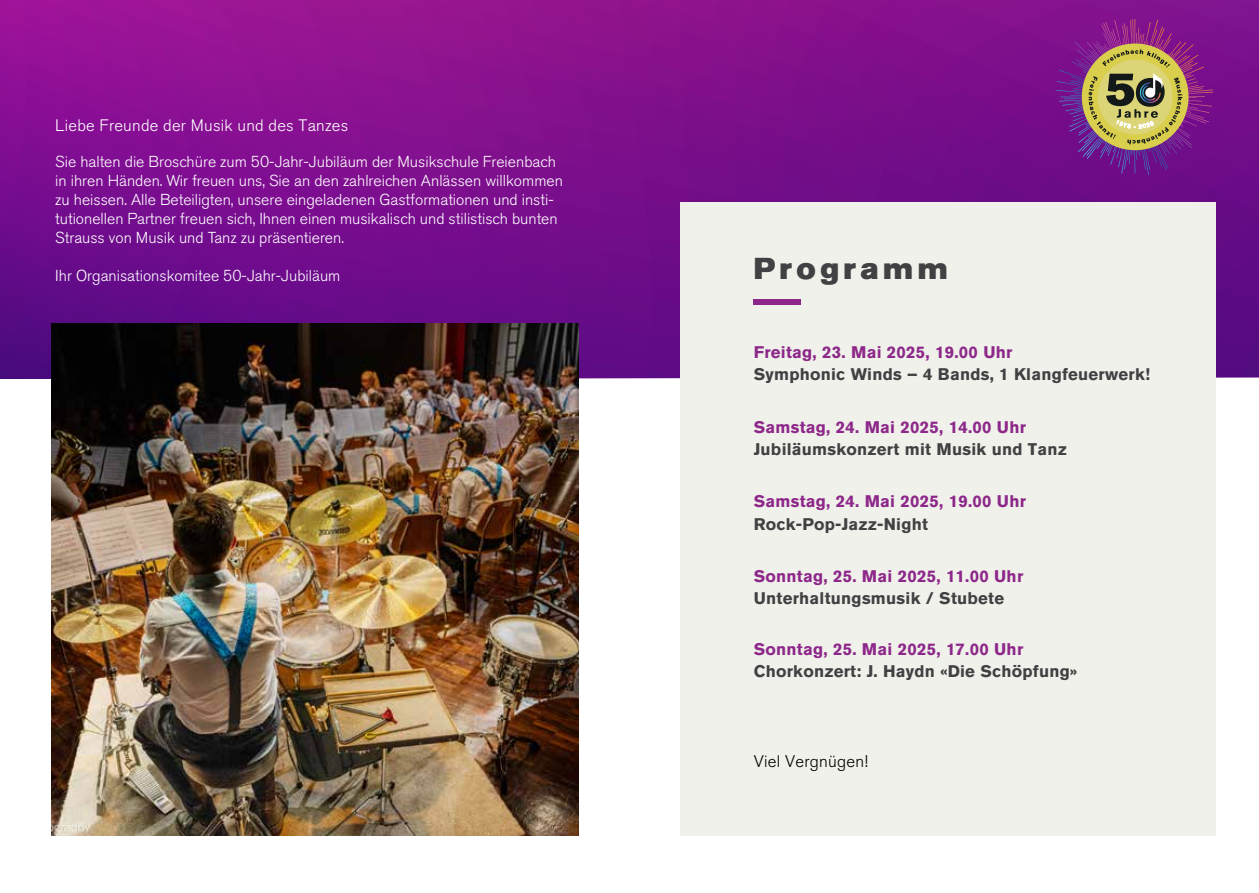
<style>
.page{position:relative;width:1259px;height:893px;background:#fff}
.page>*{position:absolute;margin:0;border:0;box-sizing:border-box;transform-origin:0 0}
.t1{font:30px "Akzidenz Grotesk BQ Super";letter-spacing:.15em;color:#414042}
.t2{font:700 16.8px "Akzidenz Grotesk BQ";letter-spacing:.015em;color:#414042}
.t3{font:700 16.8px "Akzidenz Grotesk BQ";letter-spacing:.015em;color:#8d278a}
.t4{font:700 16.8px "Akzidenz Grotesk BQ";letter-spacing:.015em;color:#8d288a}
.t5{font:300 16.8px "Akzidenz Grotesk BQ";letter-spacing:.015em;color:#000}
.t6{font:300 16.5px "Akzidenz Grotesk BQ";letter-spacing:.015em;color:#fff}
.t7{font:300 15.75px/18.9px "Akzidenz Grotesk BQ";color:#fff}
</style>
<div class="page">
<svg style="left:0;top:0;width:1259px;height:379px;background:#7b0f8c"></svg>
<img style="left:51px;top:324px;width:527px;height:512px">
<div style="left:680px;top:202px;width:535px;height:634px;background:#f0f1ea"></div>
<div style="left:753px;top:299px;width:48px;height:5px;background:#8d288a"></div>
<svg style="left:1056px;top:19px;width:157px;height:156px;background:#8f4f79"></svg>
<p class="t6" style="left:55px;top:116px;width:294px">Liebe Freunde der Musik und des Tanzes</p>
<p class="t7" style="left:55px;top:153px;width:509px">Sie halten die Broschüre zum 50-Jahr-Jubiläum der Musikschule Freienbach in ihren Händen. Wir freuen uns, Sie an den zahlreichen Anlässen willkommen zu heissen. Alle Beteiligten, unsere eingeladenen Gastformationen und insti&shy;tutionellen Partner freuen sich, Ihnen einen musikalisch und stilistisch bunten Strauss von Musik und Tanz zu präsentieren.</p>
<p class="t7" style="left:55px;top:266px;width:286px">Ihr Organisationskomitee 50-Jahr-Jubiläum</p>
<h1 class="t1" style="left:753px;top:252px;width:196px">Programm</h1>
<p class="t4" style="left:753px;top:342px;width:260px">Freitag, 23. Mai 2025, 19.00 Uhr</p>
<p class="t2" style="left:753px;top:365px;width:398px">Symphonic Winds – 4 Bands, 1 Klangfeuerwerk!</p>
<p class="t3" style="left:753px;top:417px;width:274px">Samstag, 24. Mai 2025, 14.00 Uhr</p>
<p class="t2" style="left:753px;top:439px;width:315px">Jubiläumskonzert mit Musik und Tanz</p>
<p class="t3" style="left:753px;top:492px;width:274px">Samstag, 24. Mai 2025, 19.00 Uhr</p>
<p class="t2" style="left:753px;top:514px;width:176px">Rock-Pop-Jazz-Night</p>
<p class="t3" style="left:753px;top:566px;width:271px">Sonntag, 25. Mai 2025, 11.00 Uhr</p>
<p class="t2" style="left:753px;top:589px;width:252px">Unterhaltungsmusik / Stubete</p>
<p class="t3" style="left:753px;top:639px;width:271px">Sonntag, 25. Mai 2025, 17.00 Uhr</p>
<p class="t2" style="left:753px;top:662px;width:325px">Chorkonzert: J. Haydn «Die Schöpfung»</p>
<p class="t5" style="left:753px;top:752px;width:116px">Viel Vergnügen!</p>
</div>
